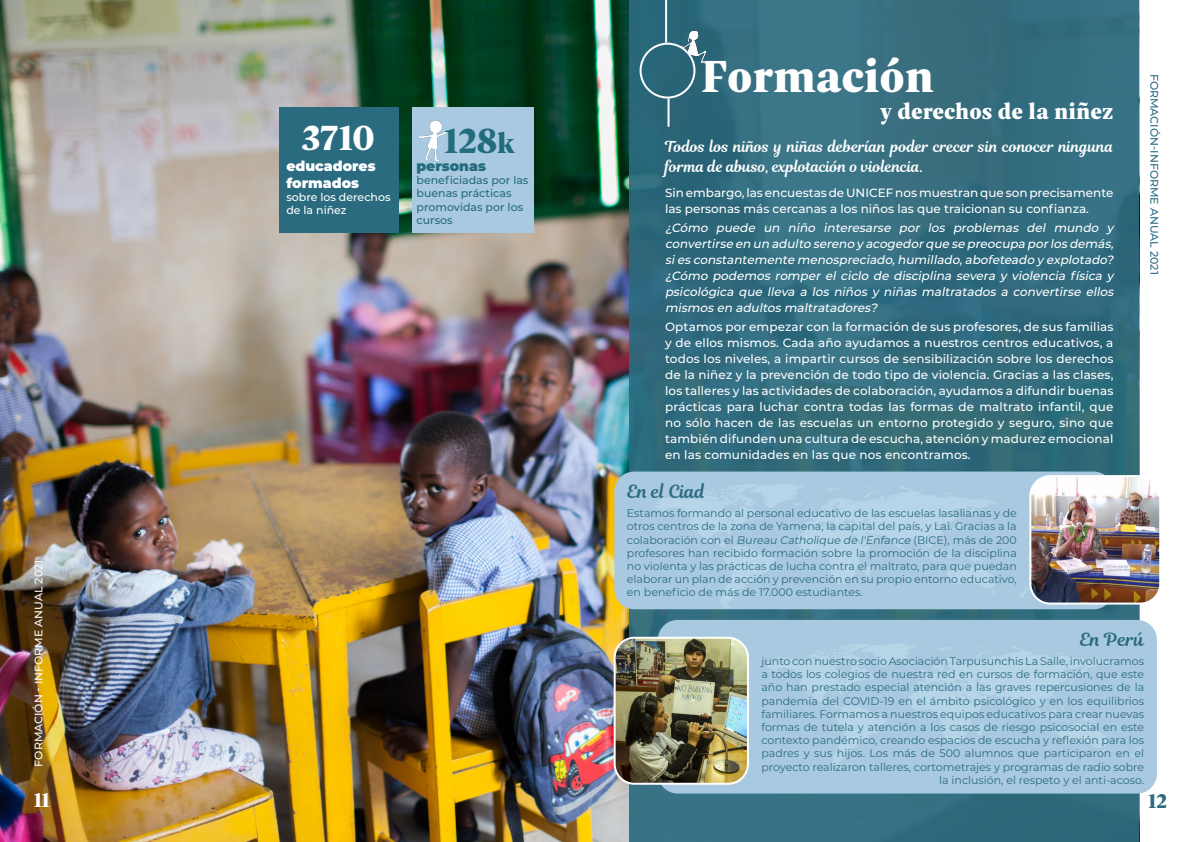
<style>
.page{position:relative;width:1191px;height:842px;background:#fff}
.page>*{position:absolute;margin:0;border:0;box-sizing:border-box;transform-origin:0 0}
.t1{font:900 45px "Indivisa Text Serif";color:#fff}
.t2{font:900 35px "Indivisa Text Serif";color:#fff}
.t3{font:900 35px "Indivisa Text Serif";color:#236c7e}
.t4{font:900 22px "Indivisa Text Serif";color:#fff}
.Stile_di_paragrafo_1{font:900 20px "Indivisa Text Serif";color:#fff}
.Stile_di_paragrafo_1-2{font:900 20px "Indivisa Text Serif";color:#2b6b80}
.t5{font:18px "Magnolia Script";color:#2b6b80}
.t6{font:15px/20px "Magnolia Script";color:#fff}
.t7{font:900 14px/16.8px "Montserrat";color:#fff}
.t8{font:900 14px "Montserrat";color:#236c7e}
.t9{font:500 12px/16px "Montserrat";color:#fff}
.t10{font:italic 500 12px/16px "Montserrat";color:#fff}
.t11{font:11px/13.2px "Montserrat";color:#2b6b80;text-align:justify}
.t12{font:500 11px/13.2px "Montserrat";color:#236c7e}
.Content{font:500 11px "Montserrat";color:#fffefc}
.Content-2{font:500 11px "Montserrat";color:#2b6b80}
.t13{font:500 11px/13.2px "Montserrat";color:#fff}
.s1{font-size:28px}
.s2{font-style:italic}
</style>
<div class="page">
<img style="left:0;top:0;width:629px;height:842px">
<div style="left:629px;top:0;width:510px;height:842px;background:#346d7e"></div>
<hr style="left:665px;top:0;width:2px;height:43px;background:#fff">
<div style="left:639px;top:43px;width:56px;height:56px;border:2px solid #fff;border-radius:50%"></div>
<hr style="left:667px;top:99px;width:2px;height:28px;background:#fff">
<div style="left:279px;top:107px;width:120px;height:126px;background:#2b6b80"></div>
<div style="left:412px;top:107px;width:122px;height:126px;background:#a9c9e0"></div>
<img style="left:411px;top:115px;width:39px;height:50px">
<div style="left:614px;top:471px;width:499px;height:138px;background:#a9c9e1;border-radius:20px"></div>
<img style="left:1032px;top:478px;width:126px;height:125px">
<div style="left:1029px;top:475px;width:132px;height:129px;border:2px solid #fff;border-radius:20px"></div>
<img style="left:677px;top:28px;width:33px;height:38px">
<div style="left:658px;top:620px;width:499px;height:173px;background:#a9c9e0;border-radius:20px"></div>
<img style="left:614px;top:638px;width:132px;height:146px">
<div style="left:613px;top:637px;width:136px;height:148px;border:2px solid #fff;border-radius:20px"></div>
<svg style="left:638px;top:484px;width:391px;height:129px"></svg>
<svg style="left:767px;top:644px;width:374px;height:124px"></svg>
<p class="Content" style="left:31px;top:767px;width:208px;rotate:-90deg">FORMACIÓN - INFORME ANUAL 2021</p>
<p class="Stile_di_paragrafo_1" style="left:34px;top:783px;width:17px">11</p>
<p class="t2" style="left:302px;top:108px;width:74px">3710</p>
<p class="t7" style="left:286px;top:157px;width:91px">educadores formados</p>
<p class="t13" style="left:286px;top:190px;width:106px">sobre los derechos de la niñez</p>
<p class="t3" style="left:444px;top:111px;width:72px">128<span class="s1">k</span></p>
<p class="t8" style="left:416px;top:156px;width:71px">personas</p>
<p class="t12" style="left:416px;top:173px;width:113px">beneficiadas por las buenas prácticas promovidas por los cursos</p>
<p class="t1" style="left:701px;top:39px;width:235px">Formación</p>
<p class="t4" style="left:880px;top:93px;width:235px">y derechos de la niñez</p>
<p class="t6" style="left:665px;top:137px;width:450px">Todos los niños y niñas deberían poder crecer sin conocer ninguna forma de abuso, explotación o violencia.</p>
<p class="t9" style="left:665px;top:184px;width:450px">Sin embargo, las encuestas de UNICEF nos muestran que son precisamente las personas más cercanas a los niños las que traicionan su confianza.</p>
<p class="t10" style="left:665px;top:219px;width:452px">¿Cómo puede un niño interesarse por los problemas del mundo y convertirse en un adulto sereno y acogedorque se preocupa porlos demás, sies constantemente menospreciado,humillado,abofeteado y explotado? ¿Cómo podemos romper el ciclo de disciplina severa y violencia física y psicológica que lleva a los niños y niñas maltratados a convertirse ellos mismos en adultos maltratadores?</p>
<p class="t9" style="left:665px;top:318px;width:450px;text-align:justify">Optamos por empezar con la formación de sus profesores, de sus familias y de ellos mismos. Cada año ayudamos a nuestros centros educativos, a todos los niveles, a impartir cursos de sensibilización sobre los derechos de la niñez y la prevención de todo tipo de violencia. Gracias a las clases, los talleres y las actividades de colaboración, ayudamos a difundir buenas prácticas para luchar contra todas las formas de maltrato infantil, que no sólo hacen de las escuelas un entorno protegido y seguro, sino que también difunden una cultura de escucha, atención y madurez emocional en las comunidades en las que nos encontramos.</p>
<p class="t5" style="left:627px;top:479px;width:80px">En el Ciad</p>
<p class="t11" style="left:627px;top:506px;width:391px">Estamos formando al personal educativo de las escuelas lasalianas y de otros centros de la zona de Yamena, la capital del país, y Lai. Gracias a la colaboración con el <span class="s2">Bureau Catholique de l'Enfance</span> (BICE), más de 200 profesores han recibido formación sobre la promoción de la disciplina no violenta y las prácticas de lucha contra el maltrato, para que puedan elaborar un plan de acción y prevención en su propio entorno educativo, en beneficio de más de 17.000 estudiantes.</p>
<p class="Content-2" style="left:1162px;top:74px;width:202px;rotate:90deg">FORMACIÓN-INFORME ANUAL 2021</p>
<p class="t5" style="left:1079px;top:626px;width:66px">En Perú</p>
<p class="t11" style="left:761px;top:654px;width:384px;text-align:right">junto con nuestro socio Asociación Tarpusunchis La Salle, involucramos a todos los colegios de nuestra red en cursos de formación, que este año han prestado especial atención a las graves repercusiones de la pandemia del COVID-19 en el ámbito psicológico y en los equilibrios familiares. Formamos a nuestros equipos educativos para crear nuevas formas de tutela y atención a los casos de riesgo psicosocial en este contexto pandémico, creando espacios de escucha y reflexión para los padres y sus hijos. Los más de 500 alumnos que participaron en el proyecto realizaron talleres, cortometrajes y programas de radio sobre la inclusión, el respeto y el anti-acoso.</p>
<p class="Stile_di_paragrafo_1-2" style="left:1148px;top:784px;width:20px">12</p>
</div>
